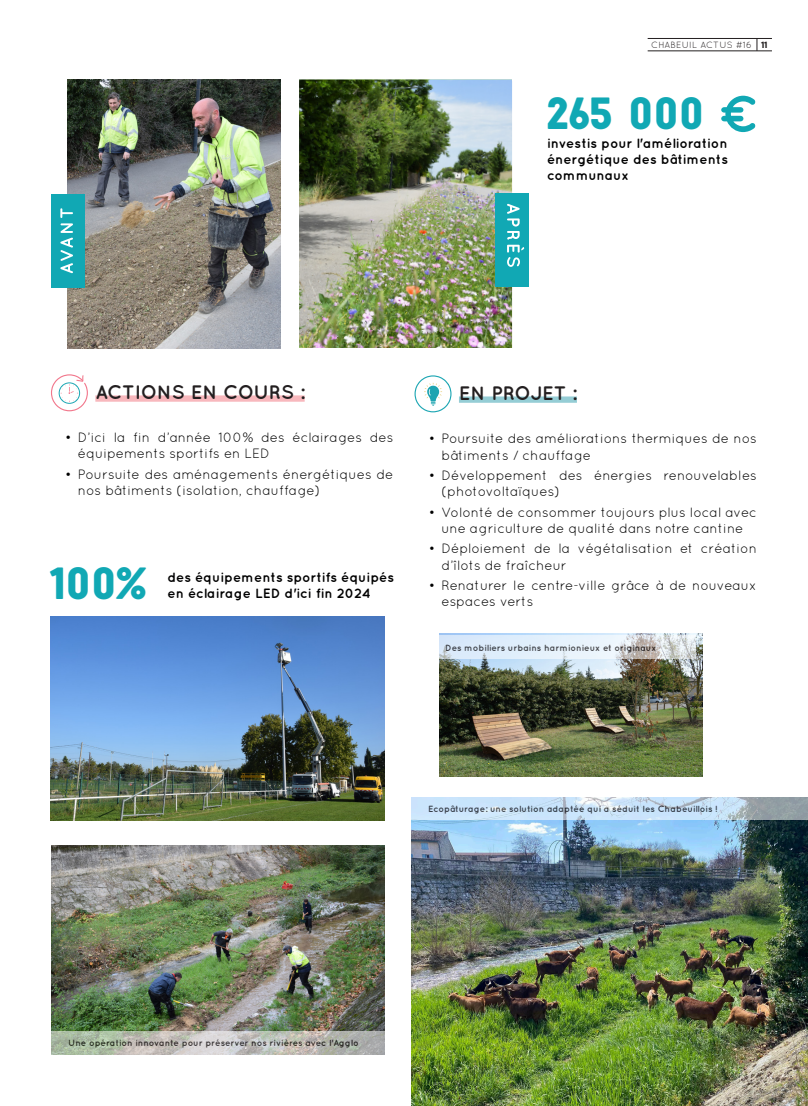
<style>
.page{position:relative;width:808px;height:1106px;background:#fff}
.page>*{position:absolute;margin:0;border:0;box-sizing:border-box;transform-origin:0 0}
.t1{font:900 45px "Baron Neue";color:#11a8b4}
.t2{font:700 19.5px "Quicksand";color:#231f20}
.t3{font:13.5px/16.2px "Quicksand";color:#000001}
.Page_TEXTE_BASE{font:700 13.5px/16.2px "Quicksand";color:#000001}
.t4{font:700 9px "Quicksand";color:#231f20}
.t5{font:9px "Quicksand";letter-spacing:.03em;color:#231f20}
.s1{font-family:"Baron Neue";font-weight:900}
</style>
<div class="page">
<img style="left:411px;top:820px;width:397px;height:286px">
<img style="left:68px;top:80px;width:213px;height:268px">
<img style="left:299px;top:80px;width:213px;height:268px">
<div style="left:51px;top:194px;width:33px;height:93px;background:#11a8b4"></div>
<svg style="left:60px;top:208px;width:13px;height:65px"></svg>
<div style="left:495px;top:193px;width:34px;height:93px;background:#11a8b4"></div>
<svg style="left:507px;top:204px;width:17px;height:63px"></svg>
<img style="left:51px;top:845px;width:333px;height:186px">
<img style="left:51px;top:617px;width:333px;height:203px">
<img style="left:440px;top:633px;width:262px;height:144px">
<svg style="left:51px;top:1031px;width:333px;height:23px;background:#bcbfb6"></svg>
<svg style="left:411px;top:797px;width:397px;height:23px;background:#c1d7e9"></svg>
<svg style="left:439px;top:635px;width:257px;height:24px;background:#dce5ee"></svg>
<div style="left:95px;top:395px;width:210px;height:7px;background:#f8b8bd"></div>
<svg style="left:51px;top:374px;width:37px;height:37px"></svg>
<div style="left:459px;top:396px;width:118px;height:7px;background:#95cdd5"></div>
<svg style="left:414px;top:375px;width:37px;height:37px"></svg>
<svg style="left:721px;top:96px;width:34px;height:36px"></svg>
<svg style="left:757px;top:39px;width:1px;height:12px"></svg>
<hr style="left:648px;top:38px;width:124px;height:1px;background:#231f20">
<hr style="left:648px;top:51px;width:124px;height:1px;background:#231f20">
<p class="t5" style="left:651px;top:39px;width:118px">CHABEUIL ACTUS #16 <span class="s1">11</span></p>
<p class="t1" style="left:547px;top:85px;width:159px">265 000</p>
<p class="Page_TEXTE_BASE" style="left:547px;top:135px;width:182px;text-align:justify">investis pour l'amélioration énergétique des bâtiments communaux</p>
<p class="t2" style="left:95px;top:380px;width:211px">ACTIONS EN COURS :</p>
<p class="t2" style="left:459px;top:381px;width:119px">EN PROJET :</p>
<p class="t3" style="left:441px;top:430px;width:317px;text-indent:-13px">• Poursuite des améliorations thermiques de nos bâtiments / chauffage</p>
<p class="t3" style="left:441px;top:467px;width:317px;text-indent:-13px">• Développement des énergies renouvelables (photovoltaïques)</p>
<p class="t3" style="left:429px;top:504px;width:330px;text-align:center">• Volonté de consommer toujours plus local avec une agriculture de qualité dans notre cantine</p>
<p class="t3" style="left:441px;top:540px;width:317px;text-indent:-13px">• Déploiement de la végétalisation et création d’îlots de fraîcheur</p>
<p class="t3" style="left:441px;top:577px;width:317px;text-indent:-13px">• Renaturer le centre-ville grâce à de nouveaux espaces verts</p>
<p class="t3" style="left:78px;top:429px;width:317px;text-indent:-13px">• D’ici la fin d’année 100% des éclairages des équipements sportifs en LED</p>
<p class="t3" style="left:78px;top:466px;width:317px;text-indent:-13px">• Poursuite des aménagements énergétiques de nos bâtiments (isolation, chauffage)</p>
<p class="t1" style="left:51px;top:554px;width:97px">100%</p>
<p class="Page_TEXTE_BASE" style="left:167px;top:568px;width:228px">des équipements sportifs équipés en éclairage LED d'ici fin 2024</p>
<p class="t4" style="left:445px;top:642px;width:213px">Des mobiliers urbains harmionieux et originaux</p>
<p class="t4" style="left:428px;top:803px;width:291px">Ecopâturage: une solution adaptée qui a séduit les Chabeuillois !</p>
<p class="t4" style="left:68px;top:1037px;width:292px">Une opération innovante pour préserver nos rivières avec l'Agglo</p>
</div>
